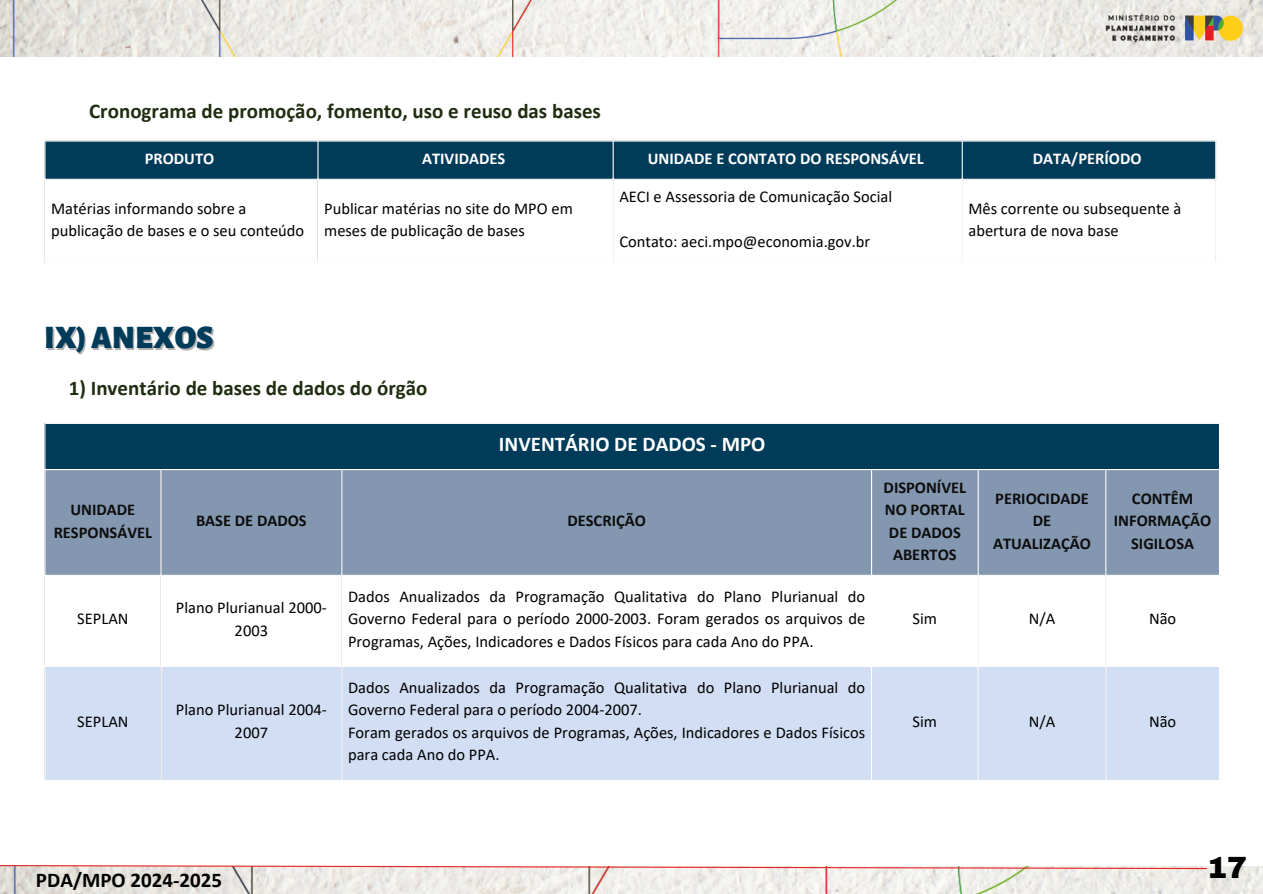
<style>
.page{position:relative;width:1263px;height:894px;background:#fff}
.page>*{position:absolute;margin:0;border:0;box-sizing:border-box;transform-origin:0 0}
.t1{font:900 33px "Alegreya Sans";color:#003b59}
.t2{font:900 30px "Archivo";color:#000}
.t3{font:700 21px "Calibri";color:#202d10}
.t4{font:700 21px "Calibri";color:#fff}
.t5{font:700 21px "Calibri";color:#000}
.t6{font:16.5px/22.5px "Calibri";color:#000}
.t7{font:700 16.5px/22.5px "Calibri";color:#0d0d0d;text-align:center}
.t8{font:700 16.5px "Calibri";color:#fff}
</style>
<div class="page">
<img style="left:0;top:0;width:1263px;height:56px">
<svg style="left:45px;top:141px;width:1170px;height:38px;background:#07405d"></svg>
<hr style="left:317px;top:141px;width:2px;height:121px;background:#fff">
<hr style="left:613px;top:141px;width:1px;height:121px;background:#fff">
<hr style="left:962px;top:141px;width:1px;height:121px;background:#fff">
<div style="left:45px;top:423px;width:1175px;height:46px;background:#003b59"></div>
<div style="left:45px;top:470px;width:1174px;height:104px;background:#8497b0"></div>
<div style="left:45px;top:667px;width:1174px;height:112px;background:#d2def4"></div>
<hr style="left:160px;top:470px;width:1px;height:309px;background:#fff">
<hr style="left:341px;top:470px;width:1px;height:309px;background:#fff">
<hr style="left:871px;top:470px;width:1px;height:309px;background:#fff">
<hr style="left:978px;top:470px;width:1px;height:309px;background:#fff">
<hr style="left:1105px;top:470px;width:1px;height:309px;background:#fff">
<hr style="left:1219px;top:424px;width:1px;height:355px;background:#fff">
<hr style="left:44px;top:422px;width:1176px;height:2px;background:#fff">
<img style="left:0;top:866px;width:1263px;height:27px">
<svg style="left:0;top:865px;width:1208px;height:4px"></svg>
<p class="t3" style="left:89px;top:102px;width:513px">Cronograma de promoção, fomento, uso e reuso das bases</p>
<p class="t8" style="left:145px;top:152px;width:71px">PRODUTO</p>
<p class="t8" style="left:422px;top:152px;width:85px">ATIVIDADES</p>
<p class="t8" style="left:648px;top:152px;width:277px">UNIDADE E CONTATO DO RESPONSÁVEL</p>
<p class="t8" style="left:1033px;top:152px;width:110px">DATA/PERÍODO</p>
<p class="t6" style="left:51px;top:198px;width:255px">Matérias informando sobre a publicação de bases e o seu conteúdo</p>
<p class="t6" style="left:324px;top:198px;width:250px">Publicar matérias no site do MPO em meses de publicação de bases</p>
<p class="t6" style="left:619px;top:187px;width:274px">AECI e Assessoria de Comunicação Social</p>
<p class="t6" style="left:619px;top:232px;width:252px">Contato: aeci.mpo@economia.gov.br</p>
<p class="t6" style="left:968px;top:198px;width:215px">Mês corrente ou subsequente à abertura de nova base</p>
<p class="t1" style="left:44px;top:322px;width:171px">IX)ANEXOS</p>
<p class="t3" style="left:69px;top:379px;width:360px">1) Inventário de bases de dados do órgão</p>
<p class="t4" style="left:499px;top:435px;width:268px">INVENTÁRIO DE DADOS - MPO</p>
<p class="t7" style="left:54px;top:499px;width:100px">UNIDADE<br>RESPONSÁVEL</p>
<p class="t7" style="left:196px;top:511px;width:112px">BASE DE DADOS</p>
<p class="t7" style="left:567px;top:511px;width:80px">DESCRIÇÃO</p>
<p class="t6" style="left:77px;top:608px;width:53px">SEPLAN</p>
<p class="t6" style="left:176px;top:597px;width:152px;text-align:center">Plano Plurianual 2000-<br>2003</p>
<p class="t6" style="left:348px;top:586px;width:519px;text-align:justify">Dados Anualizados da Programação Qualitativa do Plano Plurianual do Governo Federal para o período 2000-2003. Foram gerados os arquivos de Programas, Ações, Indicadores e Dados Físicos para cada Ano do PPA.</p>
<p class="t6" style="left:77px;top:711px;width:53px">SEPLAN</p>
<p class="t6" style="left:176px;top:699px;width:152px;text-align:center">Plano Plurianual 2004-<br>2007</p>
<p class="t6" style="left:348px;top:677px;width:519px">Dados Anualizados da Programação Qualitativa do Plano Plurianual do<br>Governo Federal para o período 2004-2007.</p>
<p class="t6" style="left:348px;top:722px;width:519px">Foram gerados os arquivos de Programas, Ações, Indicadores e Dados Físicos para cada Ano do PPA.</p>
<p class="t7" style="left:884px;top:477px;width:84px">DISPONÍVEL<br>NO PORTAL<br>DE DADOS<br>ABERTOS</p>
<p class="t7" style="left:993px;top:488px;width:100px">PERIOCIDADE<br>DE<br>ATUALIZAÇÃO</p>
<p class="t7" style="left:1114px;top:488px;width:99px">CONTÊM<br>INFORMAÇÃO<br>SIGILOSA</p>
<p class="t6" style="left:913px;top:608px;width:26px">Sim</p>
<p class="t6" style="left:1029px;top:608px;width:28px">N/A</p>
<p class="t6" style="left:1149px;top:608px;width:29px">Não</p>
<p class="t6" style="left:913px;top:711px;width:26px">Sim</p>
<p class="t6" style="left:1029px;top:711px;width:28px">N/A</p>
<p class="t6" style="left:1149px;top:711px;width:29px">Não</p>
<p class="t5" style="left:36px;top:870px;width:188px">PDA/MPO 2024-2025</p>
<p class="t2" style="left:1207px;top:851px;width:42px">17</p>
</div>
